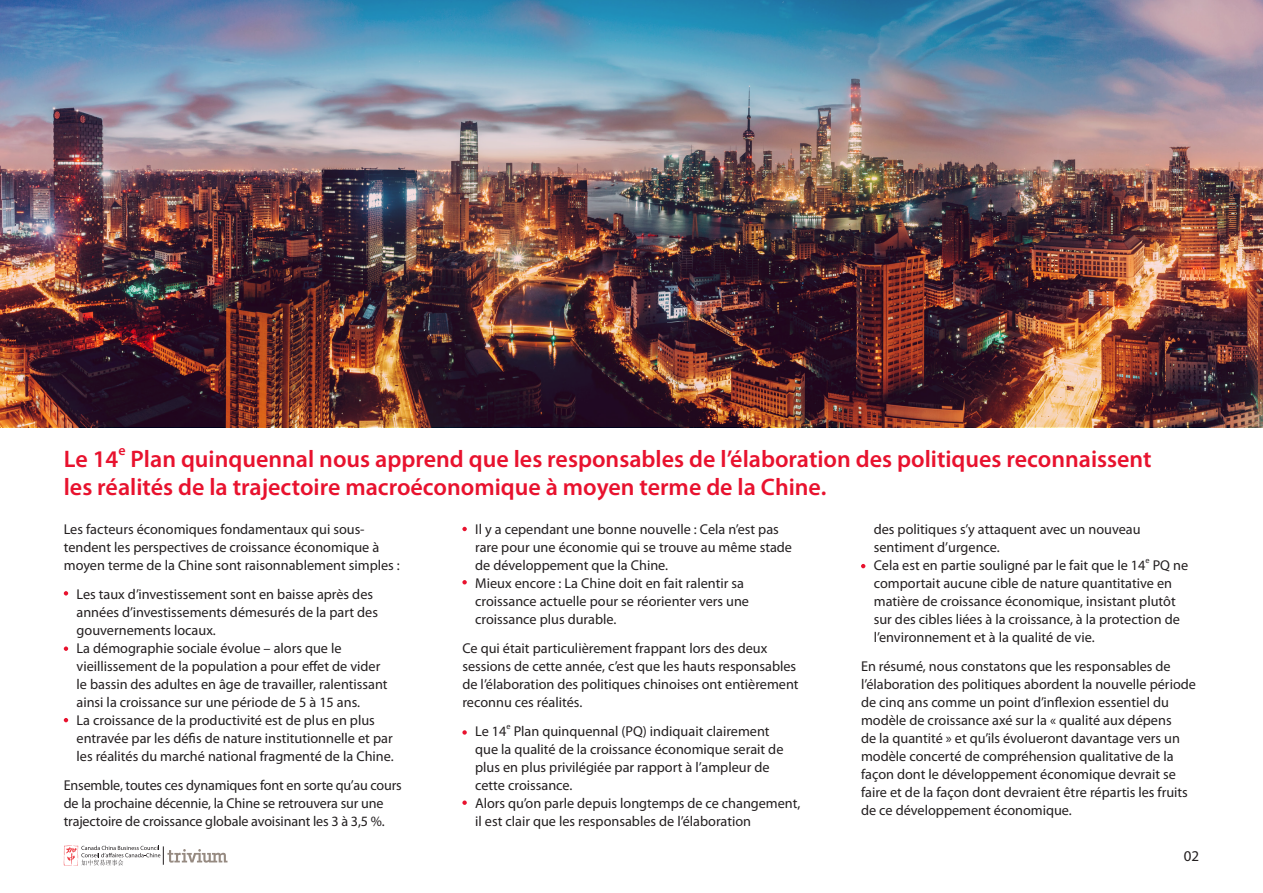
<style>
.page{position:relative;width:1263px;height:893px;background:#fff}
.page>*{position:absolute;margin:0;border:0;box-sizing:border-box;transform-origin:0 0}
.t1{font:600 24px/28.8px "Myriad Pro";color:#e8122e}
.t2{font:15px "Myriad Pro";color:#231f20}
.t3{font:14.25px/18px "Myriad Pro";color:#231f20}
.t4{font:600 13.95px "Myriad Pro";color:#e8122e}
.t5{font:8.25px "Myriad Pro";color:#231f20}
</style>
<div class="page">
<img style="left:0;top:0;width:1263px;height:427px">
<svg style="left:462px;top:800px;width:5px;height:5px"></svg>
<svg style="left:861px;top:564px;width:4px;height:4px"></svg>
<svg style="left:64px;top:591px;width:4px;height:4px"></svg>
<svg style="left:64px;top:646px;width:4px;height:5px"></svg>
<svg style="left:64px;top:718px;width:4px;height:4px"></svg>
<svg style="left:462px;top:527px;width:5px;height:4px"></svg>
<svg style="left:462px;top:580px;width:5px;height:4px"></svg>
<svg style="left:462px;top:730px;width:5px;height:5px"></svg>
<svg style="left:64px;top:846px;width:163px;height:19px"></svg>
<p class="t1" style="left:64px;top:443px;width:56px">Le 14</p>
<p class="t4" style="left:118px;top:442px;width:9px">e</p>
<p class="t1" style="left:64px;top:443px;width:1089px;text-indent:67px">Plan quinquennal nous apprend que les responsables de l’élaboration des politiques reconnaissent les réalités de la trajectoire macroéconomique à moyen terme de la Chine.</p>
<p class="t3" style="left:64px;top:520px;width:338px">Les facteurs économiques fondamentaux qui sous&shy;tendent les perspectives de croissance économique à moyen terme de la Chine sont raisonnablement simples :</p>
<p class="t3" style="left:77px;top:585px;width:303px">Les taux d’investissement sont en baisse après des années d’investissements démesurés de la part des gouvernements locaux.</p>
<p class="t3" style="left:77px;top:639px;width:313px">La démographie sociale évolue – alors que le vieillissement de la population a pour effet de vider le bassin des adultes en âge de travailler, ralentissant ainsi la croissance sur une période de 5 à 15 ans.</p>
<p class="t3" style="left:77px;top:711px;width:319px">La croissance de la productivité est de plus en plus entravée par les défis de nature institutionnelle et par les réalités du marché national fragmenté de la Chine.</p>
<p class="t3" style="left:64px;top:776px;width:340px">Ensemble, toutes ces dynamiques font en sorte qu’au cours de la prochaine décennie, la Chine se retrouvera sur une trajectoire de croissance globale avoisinant les 3 à 3,5 %.</p>
<p class="t3" style="left:475px;top:520px;width:318px">Il y a cependant une bonne nouvelle : Cela n’est pas rare pour une économie qui se trouve au même stade de développement que la Chine.</p>
<p class="t3" style="left:475px;top:574px;width:275px">Mieux encore : La Chine doit en fait ralentir sa croissance actuelle pour se réorienter vers une croissance plus durable.</p>
<p class="t3" style="left:462px;top:639px;width:338px">Ce qui était particulièrement frappant lors des deux sessions de cette année, c’est que les hauts responsables de l’élaboration des politiques chinoises ont entièrement reconnu ces réalités.</p>
<p class="t3" style="left:475px;top:722px;width:33px">Le 14</p>
<p class="t5" style="left:506px;top:721px;width:6px">e</p>
<p class="t3" style="left:874px;top:520px;width:268px">des politiques s’y attaquent avec un nouveau sentiment d’urgence.</p>
<p class="t3" style="left:874px;top:556px;width:273px">Cela est en partie souligné par le fait que le 14</p>
<p class="t5" style="left:1145px;top:555px;width:6px">e</p>
<p class="t3" style="left:874px;top:556px;width:316px;text-indent:279px">PQ ne comportait aucune cible de nature quantitative en matière de croissance économique, insistant plutôt sur des cibles liées à la croissance, à la protection de l’environnement et à la qualité de vie.</p>
<p class="t3" style="left:861px;top:657px;width:336px">En résumé, nous constatons que les responsables de l’élaboration des politiques abordent la nouvelle période de cinq ans comme un point d’inflexion essentiel du modèle de croissance axé sur la « qualité aux dépens<br>de la quantité » et qu’ils évolueront davantage vers un modèle concerté de compréhension qualitative de la façon dont le développement économique devrait se faire et de la façon dont devraient être répartis les fruits de ce développement économique.</p>
<p class="t3" style="left:475px;top:722px;width:310px;text-indent:38px">Plan quinquennal (PQ) indiquait clairement que la qualité de la croissance économique serait de plus en plus privilégiée par rapport à l’ampleur de cette croissance.</p>
<p class="t3" style="left:475px;top:794px;width:327px">Alors qu’on parle depuis longtemps de ce changement, il est clair que les responsables de l’élaboration</p>
<p class="t2" style="left:1184px;top:847px;width:17px">02</p>
</div>
